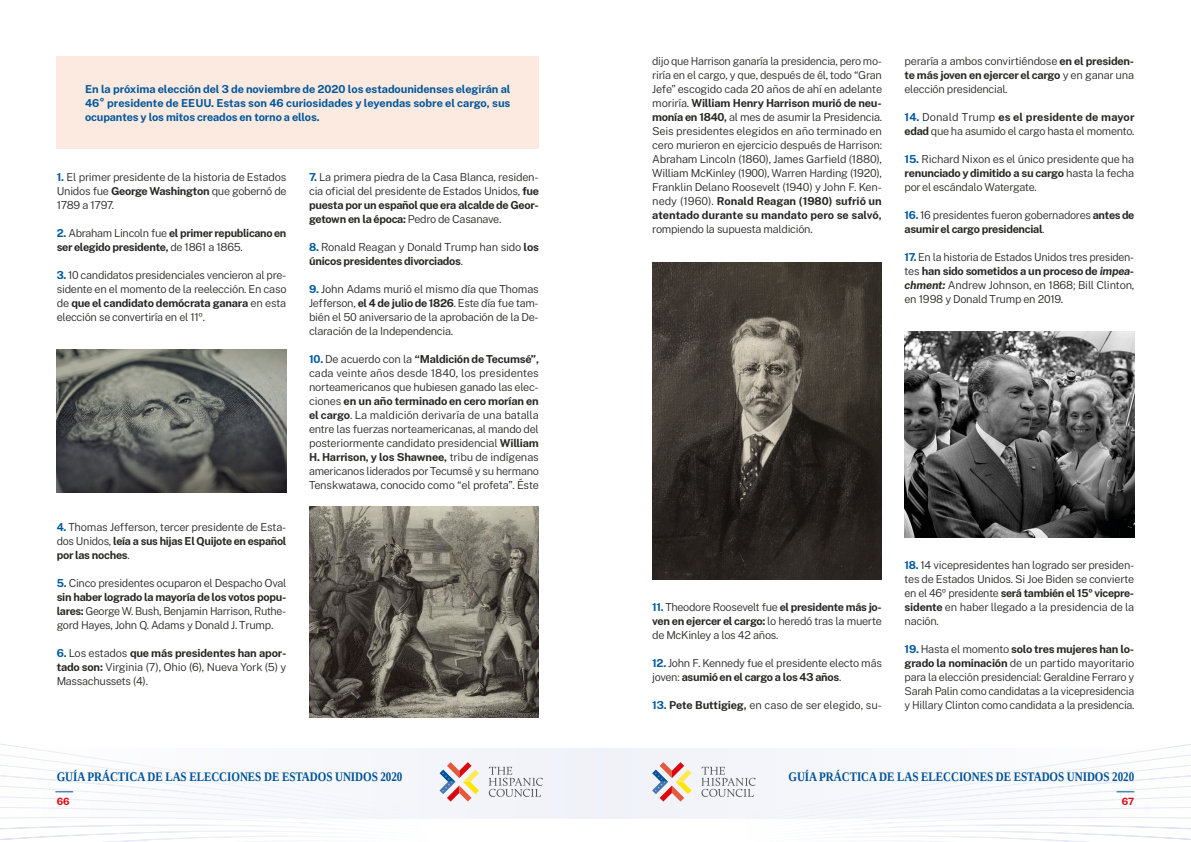
<style>
.page{position:relative;width:1191px;height:842px;background:#fff}
.page>*{position:absolute;margin:0;border:0;box-sizing:border-box;transform-origin:0 0}
.t1{font:700 13px "Liberation Serif";letter-spacing:-.005em;color:#005297;scale:.85 1}
.t2{font:300 11px/14px "Public Sans";letter-spacing:-.025em;color:#282827;text-align:justify}
.t3{font:700 11px/14px "Public Sans";letter-spacing:-.01em;color:#00589c;text-align:justify}
.t4{font:700 11px/14px "Public Sans";letter-spacing:-.025em;color:#282827}
.t5{font:700 10px "Public Sans";color:#db0812}
.s1{font-weight:700;color:#00589c}
.s2{font-weight:700}
.s3{color:#00589c}
.s4{font-weight:300}
.s5{font-weight:700;font-style:italic}
</style>
<div class="page">
<svg style="left:650px;top:744px;width:541px;height:98px"></svg>
<svg style="left:0;top:743px;width:650px;height:99px"></svg>
<div style="left:0;top:748px;width:1191px;height:70px;background:#f6f7fb"></div>
<svg style="left:489px;top:767px;width:54px;height:30px"></svg>
<svg style="left:439px;top:762px;width:40px;height:39px"></svg>
<svg style="left:701px;top:767px;width:54px;height:30px"></svg>
<svg style="left:652px;top:762px;width:39px;height:39px"></svg>
<svg style="left:1116px;top:791px;width:18px;height:1px"></svg>
<svg style="left:55px;top:791px;width:18px;height:1px"></svg>
<div style="left:57px;top:57px;width:482px;height:92px;background:#fce9e0"></div>
<img style="left:309px;top:506px;width:230px;height:211px">
<img style="left:904px;top:332px;width:230px;height:205px">
<img style="left:652px;top:263px;width:230px;height:316px">
<img style="left:57px;top:349px;width:229px;height:144px">
<p class="t3" style="left:85px;top:82px;width:427px">En la próxima elección del 3 de noviembre de 2020 los estadounidenses elegirán al 46° presidente de EEUU. Estas son 46 curiosidades y leyendas sobre el cargo, sus ocupantes y los mitos creados en torno a ellos.</p>
<p class="t2" style="left:57px;top:169px;width:231px"><span class="s1">1.</span> El primer presidente de la historia de Estados Unidos fue <span class="s2">George Washington</span> que gobernó de 1789 a 1797.</p>
<p class="t4" style="left:57px;top:225px;width:231px"><span class="s3">2.</span> <span class="s4">Abraham Lincoln fue</span> el primer republicano en ser elegido presidente, <span class="s4">de 1861 a 1865.</span></p>
<p class="t2" style="left:57px;top:267px;width:231px"><span class="s1">3.</span> 10 candidatos presidenciales vencieron al pre&shy;sidente en el momento de la reelección. En caso de <span class="s2">que el candidato demócrata ganara</span> en esta elección se convertiría en el 11º.</p>
<p class="t2" style="left:57px;top:519px;width:231px"><span class="s1">4.</span> Thomas Jefferson, tercer presidente de Esta&shy;dos Unidos, <span class="s2">leía a sus hijas El Quijote en español por las noches</span>.</p>
<p class="t2" style="left:57px;top:575px;width:231px"><span class="s1">5.</span> Cinco presidentes ocuparon el Despacho Oval <span class="s2">sin haber logrado la mayoría de los votos popu&shy;lares:</span> George W. Bush, Benjamin Harrison, Ruthe&shy;gord Hayes, John Q. Adams y Donald J. Trump.</p>
<p class="t2" style="left:57px;top:645px;width:231px"><span class="s1">6.</span> Los estados <span class="s2">que más presidentes han apor&shy;tado son:</span> Virginia (7), Ohio (6), Nueva York (5) y Massachussets (4).</p>
<p class="t2" style="left:309px;top:169px;width:231px"><span class="s1">7.</span> La primera piedra de la Casa Blanca, residen&shy;cia oficial del presidente de Estados Unidos, <span class="s2">fue puesta por un español que era alcalde de Geor&shy;getown en la época:</span> Pedro de Casanave.</p>
<p class="t2" style="left:309px;top:239px;width:231px"><span class="s1">8.</span> Ronald Reagan y Donald Trump han sido <span class="s2">los únicos presidentes divorciados</span>.</p>
<p class="t2" style="left:309px;top:281px;width:231px"><span class="s1">9.</span> John Adams murió el mismo día que Thomas Jefferson, <span class="s2">el 4 de julio de 1826</span>. Este día fue tam&shy;bién el 50 aniversario de la aprobación de la De&shy;claración de la Independencia.</p>
<p class="t2" style="left:309px;top:351px;width:231px"><span class="s1">10.</span> De acuerdo con la <span class="s2">“Maldición de Tecumsé”, </span>cada veinte años desde 1840, los presidentes norteamericanos que hubiesen ganado las elec&shy;ciones <span class="s2">en un año terminado en cero morían en el cargo</span>. La maldición derivaría de una batalla entre las fuerzas norteamericanas, al mando del posteriormente candidato presidencial <span class="s2">William H. Harrison, y los Shawnee,</span> tribu de indígenas americanos liderados por Tecumsé y su hermano Tenskwatawa, conocido como “el profeta”. Éste</p>
<p class="t2" style="left:652px;top:54px;width:231px">dijo que Harrison ganaría la presidencia, pero mo&shy;riría en el cargo, y que, después de él, todo “Gran Jefe” escogido cada 20 años de ahí en adelante moriría. <span class="s2">William Henry Harrison murió de neu&shy;monía en 1840,</span> al mes de asumir la Presidencia.<br>Seis presidentes elegidos en año terminado en cero murieron en ejercicio después de Harrison:<br>Abraham Lincoln (1860), James Garfield (1880), William McKinley (1900), Warren Harding (1920), Franklin Delano Roosevelt (1940) y John F. Ken&shy;nedy (1960). <span class="s2">Ronald Reagan (1980) sufrió un atentado durante su mandato pero se salvó,</span></p>
<p class="t2" style="left:652px;top:222px;width:162px">rompiendo la supuesta maldición.</p>
<p class="t2" style="left:904px;top:54px;width:231px">peraría a ambos convirtiéndose <span class="s2">en el presiden&shy;te más joven en ejercer el cargo</span> y en ganar una elección presidencial.</p>
<p class="t2" style="left:904px;top:110px;width:231px"><span class="s1">14.</span> Donald Trump <span class="s2">es el presidente de mayor edad</span> que ha asumido el cargo hasta el momento.</p>
<p class="t2" style="left:904px;top:152px;width:231px"><span class="s1">15.</span> Richard Nixon es el único presidente que ha <span class="s2">renunciado y dimitido a su cargo</span> hasta la fecha por el escándalo Watergate.</p>
<p class="t2" style="left:904px;top:208px;width:231px"><span class="s1">16.</span> 16 presidentes fueron gobernadores <span class="s2">antes de asumir el cargo presidencial</span>.</p>
<p class="t2" style="left:904px;top:250px;width:231px"><span class="s1">17.</span> En la historia de Estados Unidos tres presiden&shy;tes <span class="s2">han sido sometidos a un proceso de</span> <span class="s5">impea&shy;chment:</span> Andrew Johnson, en 1868; Bill Clinton, en 1998 y Donald Trump en 2019.</p>
<p class="t2" style="left:652px;top:600px;width:231px"><span class="s1">11.</span> Theodore Roosevelt fue <span class="s2">el presidente más jo&shy;ven en ejercer el cargo:</span> lo heredó tras la muerte de McKinley a los 42 años.</p>
<p class="t2" style="left:652px;top:656px;width:231px"><span class="s1">12.</span> John F. Kennedy fue el presidente electo más joven: <span class="s2">asumió en el cargo a los 43 años</span>.</p>
<p class="t2" style="left:652px;top:698px;width:231px"><span class="s1">13.</span> <span class="s2">Pete Buttigieg,</span> en caso de ser elegido, su-</p>
<p class="t2" style="left:904px;top:558px;width:231px"><span class="s1">18.</span> 14 vicepresidentes han logrado ser presiden&shy;tes de Estados Unidos. Si Joe Biden se convierte en el 46º presidente <span class="s2">será también el 15º vicepre&shy;sidente</span> en haber llegado a la presidencia de la nación.</p>
<p class="t2" style="left:904px;top:642px;width:231px"><span class="s1">19.</span> Hasta el momento <span class="s2">solo tres mujeres han lo&shy;grado la nominación</span> de un partido mayoritario para la elección presidencial: Geraldine Ferraro y Sarah Palin como candidatas a la vicepresidencia y Hillary Clinton como candidata a la presidencia.</p>
<p class="t1" style="left:57px;top:767px;width:408px">GUÍA PRÁCTICA DE LAS ELECCIONES DE ESTADOS UNIDOS 2020</p>
<p class="t1" style="left:788px;top:767px;width:408px">GUÍA PRÁCTICA DE LAS ELECCIONES DE ESTADOS UNIDOS 2020</p>
<p class="t5" style="left:57px;top:793px;width:14px">66</p>
<p class="t5" style="left:1122px;top:793px;width:14px">67</p>
</div>
